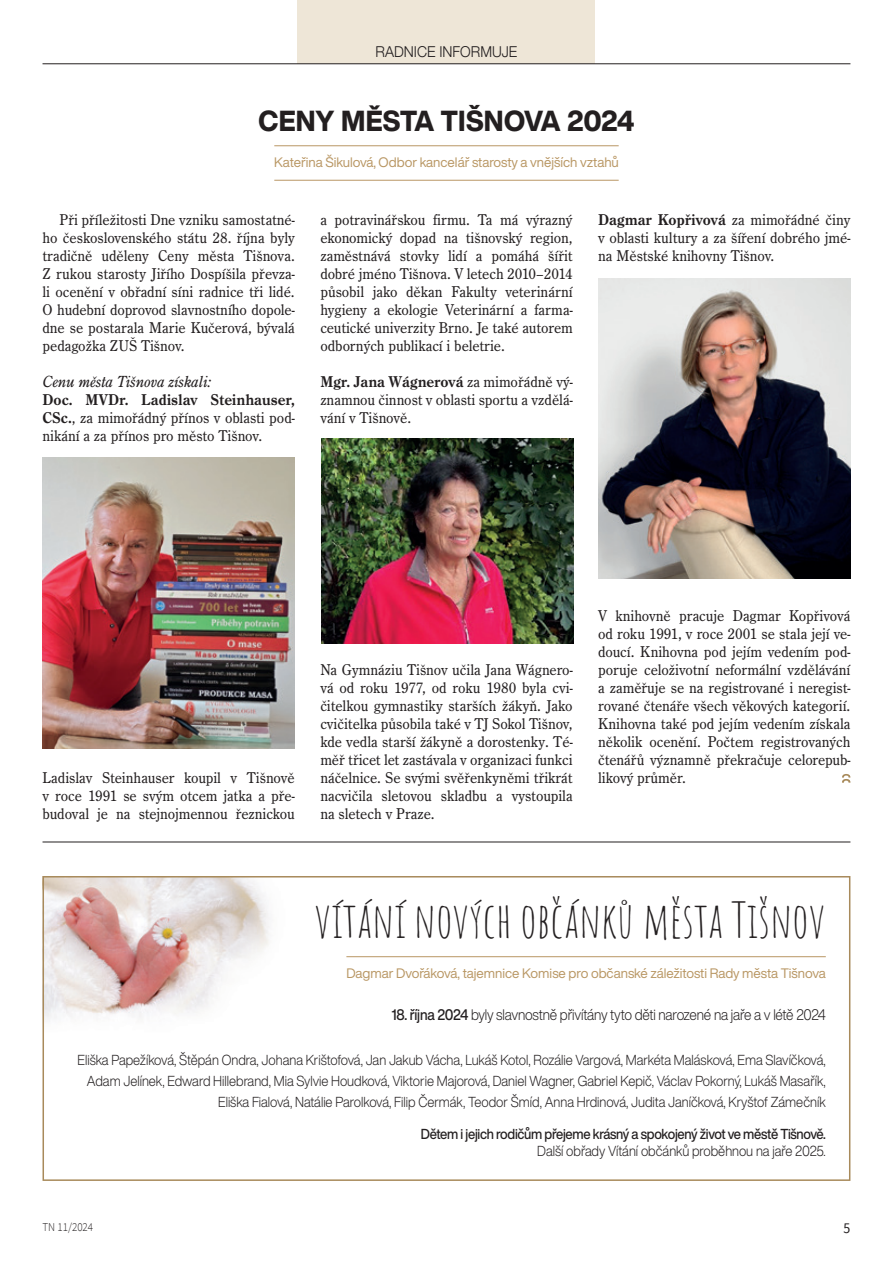
<style>
.page{position:relative;width:893px;height:1263px;background:#fff}
.page>*{position:absolute;margin:0;border:0;box-sizing:border-box;transform-origin:0 0}
.t1{font:48px "Amatic SC";color:#231f20}
.nadpis1{font:800 28.5px "Helvetica Now Display";letter-spacing:.005em;color:#231f20;scale:.95 1}
.text_normal_TN{font:italic 16.65px "Century Old Style Pro";color:#231f20;scale:.95 1}
.text_normal_TN-2{font:16.2px/18px "Century Old Style Pro";color:#231f20;text-align:justify;scale:.95 1}
.text_sourcesans{font:300 15px "Helvetica Now Display";letter-spacing:-.015em;color:#231f20;scale:.92 1}
.hlavička_rubrika{font:300 15px "Helvetica Neue";color:#231f20;scale:.95 1}
.t2{font:15px "Source Sans Pro";color:#231f20;scale:.92 1}
.text_sourcesans-2{font:300 14.25px "Helvetica Now Display";color:#231f20;scale:.92 1}
.text_sourcesans-3{font:500 14.25px "Helvetica Now Display";letter-spacing:-.02em;color:#231f20;scale:.92 1}
.autor_textu_linka_nahoře{font:13.5px "Helvetica Now Display";color:#b99764}
.autor_textu{font:13.5px "Helvetica Now Display";color:#b99764}
.t3{font:300 12px "Source Sans Pro";color:#231f20;scale:.92 1}
.s1{font-weight:700}
.s2{font-weight:500}
</style>
<div class="page">
<div style="left:298px;top:0;width:297px;height:64px;background:#eee6d7"></div>
<hr style="left:43px;top:64px;width:807px;height:1px;background:#231f20">
<hr style="left:274px;top:145px;width:345px;height:1px;background:#b99764">
<hr style="left:274px;top:180px;width:345px;height:1px;background:#b99764">
<img style="left:43px;top:457px;width:252px;height:292px">
<img style="left:321px;top:438px;width:252px;height:206px">
<img style="left:598px;top:279px;width:252px;height:299px">
<hr style="left:43px;top:842px;width:807px;height:1px;background:#231f20">
<img style="left:46px;top:879px;width:223px;height:140px">
<div style="left:43px;top:876px;width:807px;height:305px;border:2px solid #a88a5b"></div>
<hr style="left:346px;top:956px;width:480px;height:1px;background:#b99764">
<svg style="left:842px;top:774px;width:8px;height:9px"></svg>
<p class="hlavička_rubrika" style="left:376px;top:40px;width:151px">RADNICE INFORMUJE</p>
<p class="nadpis1" style="left:258px;top:101px;width:398px">CENY MĚSTA TIŠNOVA 2024</p>
<p class="autor_textu" style="left:274px;top:153px;width:346px">Kateřina Šikulová, Odbor kancelář starosty a vnějších vztahů</p>
<p class="text_normal_TN-2" style="left:43px;top:211px;width:267px;text-indent:17px">Při příležitosti Dne vzniku samostatné&shy;ho československého státu 28. října byly tradičně uděleny Ceny města Tišnova.<br>Z rukou starosty Jiřího Dospíšila převza&shy;li ocenění v obřadní síni radnice tři lidé.<br>O hudební doprovod slavnostního dopole&shy;dne se postarala Marie Kučerová, bývalá pedagožka ZUŠ Tišnov.</p>
<p class="text_normal_TN" style="left:43px;top:372px;width:179px">Cenu města Tišnova získali:</p>
<p class="text_normal_TN-2" style="left:43px;top:391px;width:267px"><span class="s1">Doc. MVDr. Ladislav Steinhauser, CSc.</span>, za mimořádný přínos v oblasti pod&shy;nikání a za přínos pro město Tišnov.</p>
<p class="text_normal_TN-2" style="left:320px;top:211px;width:267px">a potravinářskou firmu. Ta má výrazný ekonomický dopad na tišnovský region, zaměstnává stovky lidí a pomáhá šířit dobré jméno Tišnova. V letech 2010–2014 působil jako děkan Fakulty veterinární hygieny a ekologie Veterinární a farma&shy;ceutické univerzity Brno. Je také autorem odborných publikací i beletrie.</p>
<p class="text_normal_TN-2" style="left:320px;top:373px;width:267px"><span class="s1">Mgr. Jana Wágnerová</span> za mimořádně vý&shy;znamnou činnost v oblasti sportu a vzdělá&shy;vání v Tišnově.</p>
<p class="text_normal_TN-2" style="left:598px;top:211px;width:267px"><span class="s1">Dagmar Kopřivová</span> za mimořádné činy v oblasti kultury a za šíření dobrého jmé&shy;na Městské knihovny Tišnov.</p>
<p class="text_normal_TN-2" style="left:43px;top:769px;width:267px">Ladislav Steinhauser koupil v Tišnově v roce 1991 se svým otcem jatka a pře&shy;budoval je na stejnojmennou řeznickou</p>
<p class="text_normal_TN-2" style="left:320px;top:661px;width:267px">Na Gymnáziu Tišnov učila Jana Wágnero&shy;vá od roku 1977, od roku 1980 byla cvi&shy;čitelkou gymnastiky starších žákyň. Jako cvičitelka působila také v TJ Sokol Tišnov, kde vedla starší žákyně a dorostenky. Té&shy;měř třicet let zastávala v organizaci funkci náčelnice. Se svými svěřenkyněmi třikrát nacvičila sletovou skladbu a vystoupila na sletech v Praze.</p>
<p class="text_normal_TN-2" style="left:598px;top:607px;width:267px">V knihovně pracuje Dagmar Kopřivová od roku 1991, v roce 2001 se stala její ve&shy;doucí. Knihovna pod jejím vedením pod&shy;poruje celoživotní neformální vzdělávání a zaměřuje se na registrované i neregist&shy;rované čtenáře všech věkových kategorií.<br>Knihovna také pod jejím vedením získala několik ocenění. Počtem registrovaných čtenářů významně překračuje celorepub&shy;likový průměr.</p>
<p class="t1" style="left:314px;top:885px;width:513px">vítání nových občánků města Tišnov</p>
<p class="autor_textu_linka_nahoře" style="left:346px;top:964px;width:481px">Dagmar Dvořáková, tajemnice Komise pro občanské záležitosti Rady města Tišnova</p>
<p class="text_sourcesans" style="left:391px;top:1004px;width:474px"><span class="s2">18. října 2024</span> byly slavnostně přivítány tyto děti narozené na jaře a v létě 2024</p>
<p class="text_sourcesans-2" style="left:78px;top:1050px;width:815px">Eliška Papežíková, Štěpán Ondra, Johana Krištofová, Jan Jakub Vácha, Lukáš Kotol, Rozálie Vargová, Markéta Malásková, Ema Slavíčková,</p>
<p class="text_sourcesans-2" style="left:87px;top:1071px;width:805px">Adam Jelínek, Edward Hillebrand, Mia Sylvie Houdková, Viktorie Majorová, Daniel Wagner, Gabriel Kepič, Václav Pokorný, Lukáš Masařík,</p>
<p class="text_sourcesans-2" style="left:218px;top:1092px;width:662px">Eliška Fialová, Natálie Parolková, Filip Čermák, Teodor Šmíd, Anna Hrdinová, Judita Janíčková, Kryštof Zámečník</p>
<p class="text_sourcesans-3" style="left:421px;top:1124px;width:442px">Dětem i jejich rodičům přejeme krásný a spokojený život ve městě Tišnově.</p>
<p class="text_sourcesans-2" style="left:537px;top:1141px;width:315px">Další obřady Vítání občánků proběhnou na jaře 2025.</p>
<p class="t3" style="left:43px;top:1220px;width:57px">TN 11/2024</p>
<p class="t2" style="left:844px;top:1219px;width:9px">5</p>
</div>
